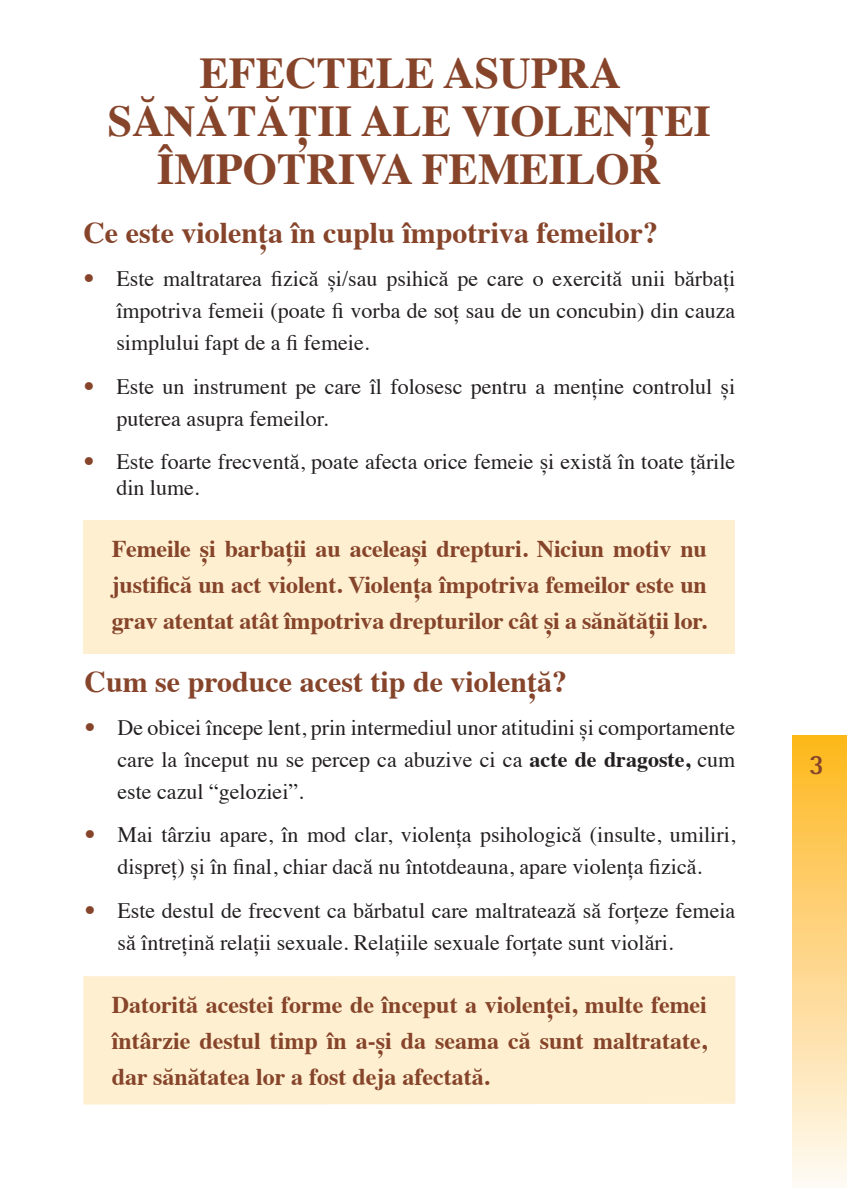
<style>
.page{position:relative;width:847px;height:1188px;background:#fff}
.page>*{position:absolute;margin:0;border:0;box-sizing:border-box;transform-origin:0 0}
.t1{font:700 44px/48px "Times";color:#86442a;text-align:center}
.t2{font:700 30px "Times";color:#86442a}
.t3{font:700 28px "Rotis Semi Sans";color:#86442a}
.t4{font:700 24px/36px "Times";letter-spacing:-.005em;color:#86442a;text-align:justify}
.t5{font:22px/32px "Times";color:#231f20}
.s1{font-family:"Rotis Semi Sans";color:#86442a}
.s2{font-weight:700}
</style>
<div class="page">
<div style="left:792px;top:735px;width:55px;height:452px;background:linear-gradient(to bottom,#feb71f,#fef9f5)"></div>
<div style="left:83px;top:520px;width:652px;height:133px;background:#feefd0"></div>
<div style="left:83px;top:976px;width:652px;height:128px;background:#feefd0"></div>
<h1 class="t1" style="left:108px;top:53px;width:605px">EFECTELE ASUPRA<br>SĂNĂTĂȚII ALE VIOLENȚEI<br>ÎMPOTRIVA FEMEILOR</h1>
<h2 class="t2" style="left:83px;top:220px;width:576px">Ce este violența în cuplu împotriva femeilor?</h2>
<p class="t5" style="left:116px;top:265px;width:620px;text-align:justify;text-indent:-33px"><span class="s1">•</span> Este maltratarea fizică și/sau psihică pe care o exercită unii bărbați împotriva femeii (poate fi vorba de soț sau de un concubin) din cauza simplului fapt de a fi femeie.</p>
<p class="t5" style="left:116px;top:372px;width:620px;text-indent:-33px"><span class="s1">•</span> Este un instrument pe care îl folosesc pentru a menține controlul și puterea asupra femeilor.</p>
<p class="t5" style="left:116px;top:450px;width:620px;line-height:26px;text-indent:-33px"><span class="s1">•</span> Este foarte frecventă, poate afecta orice femeie și există în toate țările din lume.</p>
<p class="t4" style="left:112px;top:533px;width:597px">Femeile și barbații au aceleași drepturi. Niciun motiv nu justifică un act violent. Violența împotriva femeilor este un grav atentat atât împotriva drepturilor cât și a sănătății lor.</p>
<h2 class="t2" style="left:84px;top:669px;width:484px">Cum se produce acest tip de violență?</h2>
<p class="t5" style="left:117px;top:713px;width:619px;text-align:justify;text-indent:-33px"><span class="s1">•</span> De obicei începe lent, prin intermediul unor atitudini și comportamente care la început nu se percep ca abuzive ci ca <span class="s2">acte de dragoste,</span> cum este cazul “geloziei”.</p>
<p class="t5" style="left:84px;top:820px;width:652px;text-align:center"><span class="s1">•</span> Mai târziu apare, în mod clar, violența psihologică (insulte, umiliri, dispreț) și în final, chiar dacă nu întotdeauna, apare violența fizică.</p>
<p class="t5" style="left:117px;top:896px;width:619px;text-indent:-33px"><span class="s1">•</span> Este destul de frecvent ca bărbatul care maltratează să forțeze femeia să întrețină relații sexuale. Relațiile sexuale forțate sunt violări.</p>
<p class="t4" style="left:112px;top:988px;width:597px">Datorită acestei forme de început a violenței, multe femei întârzie destul timp în a-și da seama că sunt maltratate, dar sănătatea lor a fost deja afectată.</p>
<p class="t3" style="left:809px;top:753px;width:17px">3</p>
</div>
